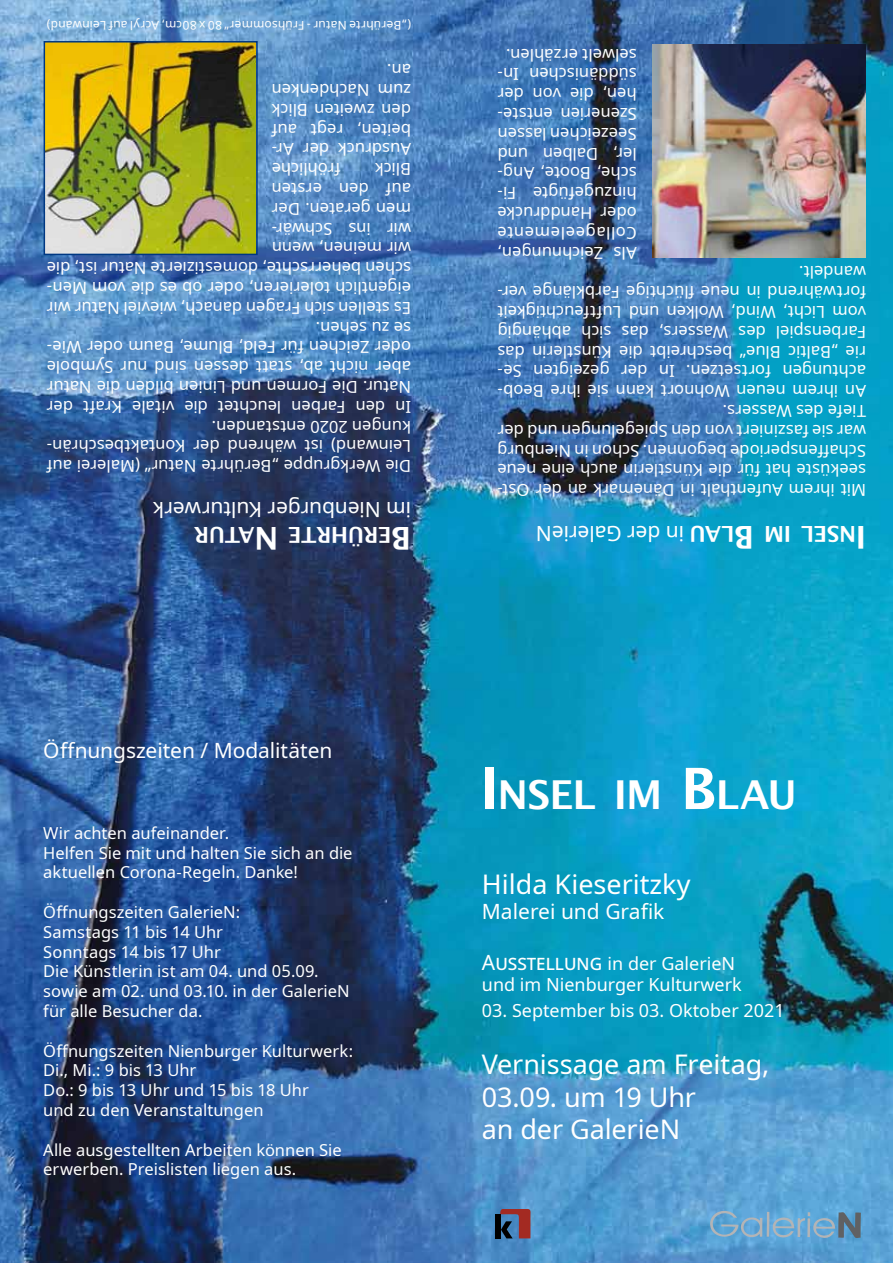
<style>
.page{position:relative;width:893px;height:1263px;background:#fff}
.page>*{position:absolute;margin:0;border:0;box-sizing:border-box;transform-origin:0 0}
.t1{font:600 39.9px "Lucida Sans";letter-spacing:-.02em;color:#fff}
.t2{font:600 31.5px "Lucida Sans";color:#fff}
.t3{font:27px/32.4px "Noto Sans";letter-spacing:-.005em;color:#fff}
.t4{font:600 22.05px "Lucida Sans";letter-spacing:-.015em;color:#fff}
.t5{font:21px "Noto Sans";letter-spacing:-.005em;color:#fff}
.t6{font:18px/21.6px "Noto Sans";color:#fff}
.t7{font:16.5px/19.8px "Noto Sans";color:#fff}
.t8{font:16.5px "Noto Sans";letter-spacing:.04em;color:#fff}
.t9{font:12px "Noto Sans";letter-spacing:.015em;color:#fff}
.s1{font-family:"Lucida Sans";font-weight:600;font-size:22.05px}
.s2{font-size:57px}
.s3{font-size:21px}
</style>
<div class="page">
<img style="left:0;top:0;width:893px;height:1263px">
<svg style="left:710px;top:1211px;width:151px;height:27px;background:#6fa2c6"></svg>
<svg style="left:500px;top:1209px;width:31px;height:29px"></svg>
<div style="left:495px;top:1214px;width:5px;height:24px;background:#000"></div>
<img style="left:47px;top:44px;width:208px;height:208px">
<div style="left:44px;top:41px;width:214px;height:214px;border:2px solid #003882"></div>
<img style="left:653px;top:45px;width:212px;height:212px">
<p class="t9" style="left:411px;top:34px;width:366px;rotate:-180deg">(„Berührte Natur - Frühsommer“ 80 x 80cm, Acryl auf Leinwand)</p>
<p class="t7" style="left:411px;top:179px;width:141px;text-align:justify;text-indent:71px;rotate:-180deg">fröhliche Ausdruck der Ar&shy;beiten, regt auf den zweiten Blick zum Nachdenken an.</p>
<p class="t7" style="left:411px;top:476px;width:366px;rotate:-180deg">Die Werkgruppe „Berührte Natur“ (Malerei auf<br>Leinwand) ist während der Kontaktbeschrän&shy;kungen 2020 entstanden.<br>In den Farben leuchtet die vitale Kraft der<br>Natur. Die Formen und Linien bilden die Natur aber nicht ab, statt dessen sind nur Symbole oder Zeichen für Feld, Blume, Baum oder Wie&shy;se zu sehen.<br>Es stellen sich Fragen danach, wieviel Natur wir eigentlich tolerieren, oder ob es die vom Men&shy;schen beherrschte, domestizierte Natur ist, die wir meinen, wenn<br>wir ins Schwär-<br>men geraten. Der<br>auf den ersten<br>Blick</p>
<p class="t5" style="left:411px;top:524px;width:259px;rotate:-180deg">im Nienburger Kulturwerk</p>
<h3 class="t4" style="left:255px;top:547px;width:62px;rotate:-180deg">ATUR</h3>
<h2 class="t2" style="left:278px;top:556px;width:20px;rotate:-180deg">N</h2>
<h3 class="t4" style="left:391px;top:547px;width:105px;rotate:-180deg">ERÜHRTE</h3>
<h2 class="t2" style="left:411px;top:556px;width:21px;rotate:-180deg">B</h2>
<p class="t7" style="left:637px;top:64px;width:132px;rotate:-180deg">selwelt erzählen.</p>
<p class="t7" style="left:637px;top:84px;width:141px;rotate:-180deg">süddänischen In-</p>
<p class="t7" style="left:637px;top:104px;width:141px;rotate:-180deg">hen, die von der</p>
<p class="t7" style="left:637px;top:124px;width:141px;rotate:-180deg">Szenerien entste-</p>
<p class="t7" style="left:637px;top:143px;width:141px;rotate:-180deg">Seezeichen lassen</p>
<p class="t7" style="left:637px;top:163px;width:141px;rotate:-180deg">ler, Dalben und</p>
<p class="t7" style="left:637px;top:183px;width:141px;rotate:-180deg">sche, Boote, Ang-</p>
<p class="t7" style="left:637px;top:203px;width:141px;rotate:-180deg">hinzugefügte Fi-</p>
<p class="t7" style="left:637px;top:223px;width:141px;rotate:-180deg">oder Handdrucke</p>
<p class="t8" style="left:637px;top:244px;width:141px;rotate:-180deg">Collageelemente</p>
<p class="t7" style="left:637px;top:262px;width:141px;rotate:-180deg">Als Zeichnungen,</p>
<p class="t7" style="left:866px;top:282px;width:68px;rotate:-180deg">wandelt.</p>
<p class="t7" style="left:866px;top:302px;width:370px;rotate:-180deg">fortwährend in neue flüchtige Farbklänge ver-</p>
<p class="t7" style="left:866px;top:322px;width:370px;rotate:-180deg">vom Licht, Wind, Wolken und Luftfeuchtigkeit</p>
<p class="t7" style="left:866px;top:341px;width:370px;rotate:-180deg">Farbenspiel des Wassers, das sich abhängig</p>
<p class="t7" style="left:866px;top:361px;width:370px;rotate:-180deg">rie „Baltic Blue“ beschreibt die Künstlerin das</p>
<p class="t7" style="left:866px;top:381px;width:370px;rotate:-180deg">achtungen fortsetzen. In der gezeigten Se-</p>
<p class="t7" style="left:866px;top:401px;width:370px;rotate:-180deg">An ihrem neuen Wohnort kann sie ihre Beob-</p>
<p class="t7" style="left:866px;top:421px;width:145px;rotate:-180deg">Tiefe des Wassers.</p>
<p class="t7" style="left:866px;top:440px;width:370px;rotate:-180deg">war sie fasziniert von den Spiegelungen und der</p>
<p class="t7" style="left:866px;top:460px;width:370px;rotate:-180deg">Schaffensperiode begonnen. Schon in Nienburg</p>
<p class="t7" style="left:866px;top:480px;width:370px;rotate:-180deg">seeküste hat für die Künstlerin auch eine neue</p>
<p class="t7" style="left:866px;top:500px;width:370px;rotate:-180deg">Mit ihrem Aufenthalt in Dänemark an der Ost-</p>
<p class="t5" style="left:735px;top:548px;width:200px;rotate:-180deg"><span class="s1">LAU</span> in der GalerieN</p>
<h2 class="t2" style="left:754px;top:555px;width:21px;rotate:-180deg">B</h2>
<h3 class="t4" style="left:791px;top:546px;width:28px;rotate:-180deg">MI</h3>
<h3 class="t4" style="left:856px;top:546px;width:56px;rotate:-180deg">NSEL</h3>
<h2 class="t2" style="left:866px;top:555px;width:12px;rotate:-180deg">I</h2>
<p class="t5" style="left:43px;top:735px;width:291px">Öffnungszeiten / Modalitäten</p>
<p class="t7" style="left:43px;top:823px;width:311px">Wir achten aufeinander.<br>Helfen Sie mit und halten Sie sich an die aktuellen Corona-Regeln. Danke!</p>
<p class="t7" style="left:43px;top:902px;width:308px">Öffnungszeiten GalerieN:<br>Samstags 11 bis 14 Uhr<br>Sonntags 14 bis 17 Uhr<br>Die Künstlerin ist am 04. und 05.09. sowie am 02. und 03.10. in der GalerieN für alle Besucher da.</p>
<p class="t7" style="left:43px;top:1041px;width:311px">Öffnungszeiten Nienburger Kulturwerk:<br>Di., Mi.: 9 bis 13 Uhr<br>Do.: 9 bis 13 Uhr und 15 bis 18 Uhr<br>und zu den Veranstaltungen</p>
<p class="t7" style="left:43px;top:1140px;width:300px">Alle ausgestellten Arbeiten können Sie erwerben. Preislisten liegen aus.</p>
<h1 class="t1" style="left:480px;top:772px;width:319px"><span class="s2">I</span>NSEL I M <span class="s2">B</span>LAU</h1>
<h3 class="t3" style="left:482px;top:869px;width:210px">Hilda Kieseritzky</h3>
<p class="t5" style="left:482px;top:897px;width:184px">Malerei und Grafik</p>
<p class="t6" style="left:482px;top:953px;width:261px"><span class="s3">Ausstellung</span> in der GalerieN und im Nienburger Kulturwerk</p>
<p class="t6" style="left:482px;top:1000px;width:304px">03. September bis 03. Oktober 2021</p>
<h3 class="t3" style="left:482px;top:1049px;width:289px">Vernissage am Freitag,<br>03.09. um 19 Uhr<br>an der GalerieN</h3>
</div>
